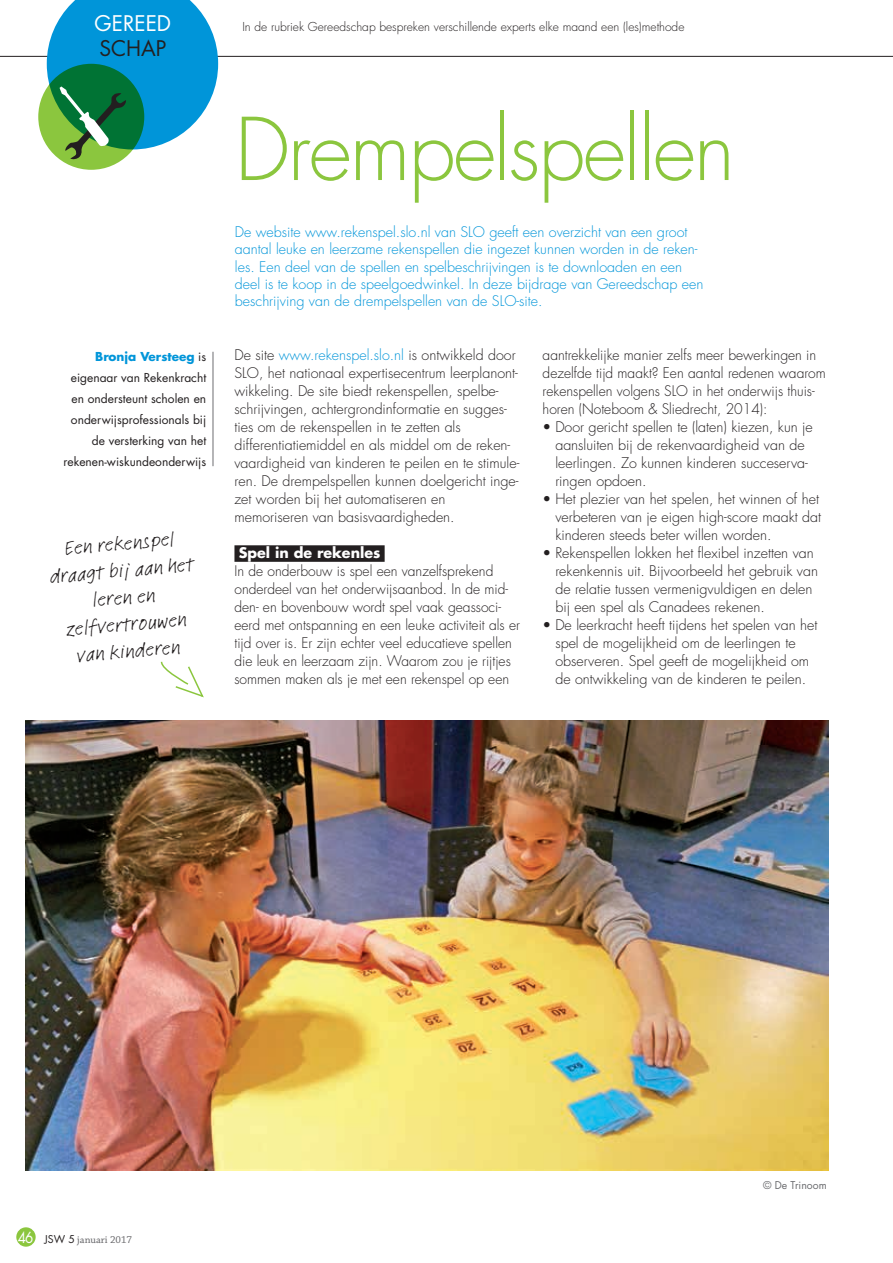
<style>
.page{position:relative;width:893px;height:1263px;background:#fff}
.page>*{position:absolute;margin:0;border:0;box-sizing:border-box;transform-origin:0 0}
.t1{font:300 84px "Futura Std";letter-spacing:-.025em;color:#8bc63e}
.t2{font:21px/27px "Linotype Feltpen";color:#231f20;text-align:center}
.t3{font:21px "Futura Std";color:#fff}
.t4{font:21px "Futura Std";color:#231f20}
.t5{font:300 14.25px/18px "Futura Std";color:#231f20}
.t6{font:300 14.25px/17.2px "Futura Std";color:#0095d9}
.t7{font:700 14.25px "Futura Std";color:#fff}
.t8{font:12px/21px "Futura Std";color:#231f20;text-align:right}
.t9{font:300 12px "Futura Std";color:#231f20}
.t10{font:10.5px "Chaparral Pro";color:#636366}
.t11{font:10.5px "Futura Std";color:#6c6d70}
.s1{font-weight:700;color:#0095d9}
.s2{color:#0095d9}
.s3{font-family:"Futura Std";font-size:15px;color:#fff}
.s4{font-family:"Futura Std";color:#231f20}
</style>
<div class="page">
<hr style="left:0;top:56px;width:893px;height:1px;background:#231f20">
<div style="left:234px;top:545px;width:151px;height:17px;background:#231f20"></div>
<div style="left:38px;top:64px;width:106px;height:106px;background:#8bc63e;border-radius:50%"></div>
<svg style="left:47px;top:0;width:171px;height:159px"></svg>
<hr style="left:213px;top:352px;width:1px;height:114px;background:#6c6d70">
<img style="left:26px;top:720px;width:802px;height:450px">
<svg style="left:160px;top:661px;width:44px;height:37px"></svg>
<div style="left:16px;top:1227px;width:20px;height:20px;background:#8bc63e;border-radius:50%"></div>
<h2 class="t3" style="left:95px;top:10px;width:78px">GEREED</h2>
<h2 class="t4" style="left:99px;top:35px;width:69px">SCHAP</h2>
<p class="t8" style="left:63px;top:346px;width:144px"><span class="s1">Bronja Versteeg</span> is eigenaar van Rekenkracht en ondersteunt scholen en onderwijsprofessionals bij de versterking van het rekenen-wiskundeonderwijs</p>
<h2 class="t2" style="left:46px;top:536px;width:146px;rotate:-5deg">Een rekenspel draagt bij aan het leren en zelfvertrouwen van kinderen</h2>
<p class="t9" style="left:242px;top:19px;width:444px">In de rubriek Gereedschap bespreken verschillende experts elke maand een (les)methode</p>
<h1 class="t1" style="left:235px;top:98px;width:501px">Drempelspellen</h1>
<p class="t6" style="left:235px;top:224px;width:470px">De website www.rekenspel.slo.nl van SLO geeft een overzicht van een groot aantal leuke en leerzame rekenspellen die ingezet kunnen worden in de reken&shy;les. Een deel van de spellen en spelbeschrijvingen is te downloaden en een deel is te koop in de speelgoedwinkel. In deze bijdrage van Gereedschap een beschrijving van de drempelspellen van de SLO-site.</p>
<p class="t5" style="left:234px;top:346px;width:286px">De site <span class="s2">www.rekenspel.slo.nl</span> is ontwikkeld door SLO, het nationaal expertisecentrum leerplanont&shy;wikkeling. De site biedt rekenspellen, spelbe&shy;schrijvingen, achtergrondinformatie en sugges&shy;ties om de rekenspellen in te zetten als differentiatiemiddel en als middel om de reken&shy;vaardigheid van kinderen te peilen en te stimule&shy;ren. De drempelspellen kunnen doelgericht inge&shy;zet worden bij het automatiseren en memoriseren van basisvaardigheden.</p>
<p class="t7" style="left:239px;top:543px;width:143px">Spel in de rekenles</p>
<p class="t5" style="left:234px;top:562px;width:287px">In de onderbouw is spel een vanzelfsprekend onderdeel van het onderwijsaanbod. In de mid&shy;den- en bovenbouw wordt spel vaak geassoci&shy;eerd met ontspanning en een leuke activiteit als er tijd over is. Er zijn echter veel educatieve spellen die leuk en leerzaam zijn. Waarom zou je rijtjes sommen maken als je met een rekenspel op een</p>
<p class="t5" style="left:543px;top:346px;width:285px">aantrekkelijke manier zelfs meer bewerkingen in dezelfde tijd maakt? Een aantal redenen waarom rekenspellen volgens SLO in het onderwijs thuis&shy;horen (Noteboom &amp; Sliedrecht, 2014):</p>
<p class="t5" style="left:555px;top:418px;width:259px;text-indent:-13px">• Door gericht spellen te (laten) kiezen, kun je aansluiten bij de rekenvaardigheid van de leerlingen. Zo kunnen kinderen succeserva&shy;ringen opdoen.</p>
<p class="t5" style="left:555px;top:490px;width:267px;text-indent:-13px">• Het plezier van het spelen, het winnen of het verbeteren van je eigen high-score maakt dat kinderen steeds beter willen worden.</p>
<p class="t5" style="left:555px;top:544px;width:264px;text-indent:-13px">• Rekenspellen lokken het flexibel inzetten van rekenkennis uit. Bijvoorbeeld het gebruik van de relatie tussen vermenigvuldigen en delen bij een spel als Canadees rekenen.</p>
<p class="t5" style="left:555px;top:616px;width:264px;text-indent:-13px">• De leerkracht heeft tijdens het spelen van het spel de mogelijkheid om de leerlingen te observeren. Spel geeft de mogelijkheid om de ontwikkeling van de kinderen te peilen.</p>
<p class="t10" style="left:18px;top:1234px;width:116px"><span class="s3">46</span> <span class="s4">JSW 5</span> januari 2017</p>
<p class="t11" style="left:763px;top:1178px;width:65px">© De Trinoom</p>
</div>
